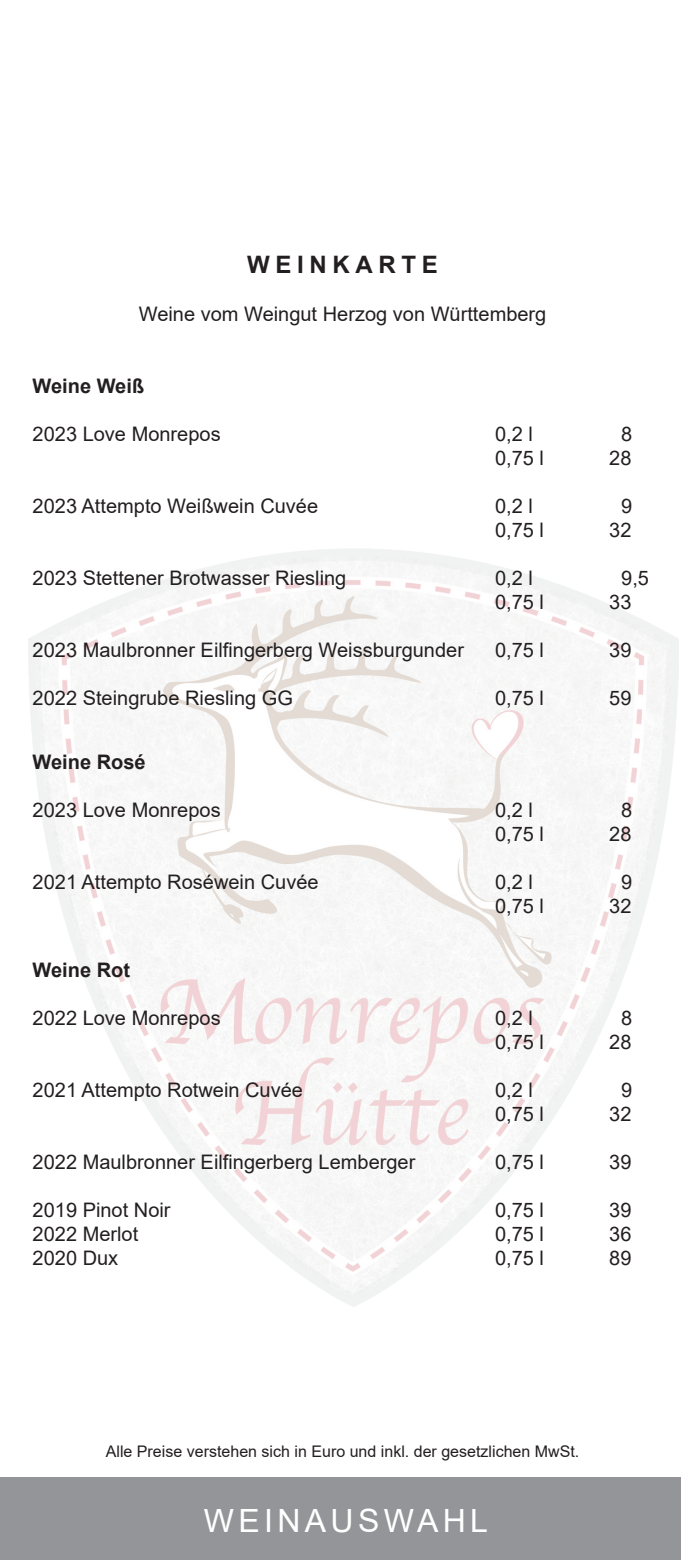
<style>
.page{position:relative;width:681px;height:1560px;background:#fff}
.page>*{position:absolute;margin:0;border:0;box-sizing:border-box;transform-origin:0 0}
.t1{font:32px "Arial";letter-spacing:.135em;color:#fff}
.t2{font:700 24px "Arial";letter-spacing:.235em;color:#231f20}
.t3{font:20px "Arial";color:#231f20}
.t4{font:700 20px "Arial";color:#231f20}
.t5{font:16px "Arial";color:#231f20}
</style>
<div class="page">
<img style="left:28px;top:549px;width:649px;height:757px">
<div style="left:0;top:1477px;width:680px;height:82px;background:#939598"></div>
<p class="t2" style="left:247px;top:247px;width:192px">WEINKARTE</p>
<p class="t3" style="left:139px;top:300px;width:409px">Weine vom Weingut Herzog von Württemberg</p>
<p class="t4" style="left:33px;top:371px;width:113px">Weine Weiß</p>
<p class="t3" style="left:33px;top:420px;width:189px">2023 Love Monrepos</p>
<p class="t3" style="left:495px;top:420px;width:39px">0,2 l</p>
<p class="t3" style="left:621px;top:420px;width:13px">8</p>
<p class="t3" style="left:495px;top:444px;width:50px">0,75 l</p>
<p class="t3" style="left:609px;top:444px;width:24px">28</p>
<p class="t3" style="left:33px;top:492px;width:287px">2023 Attempto Weißwein Cuvée</p>
<p class="t3" style="left:495px;top:492px;width:39px">0,2 l</p>
<p class="t3" style="left:621px;top:492px;width:13px">9</p>
<p class="t3" style="left:495px;top:516px;width:50px">0,75 l</p>
<p class="t3" style="left:609px;top:516px;width:24px">32</p>
<p class="t3" style="left:33px;top:564px;width:315px">2023 Stettener Brotwasser Riesling</p>
<p class="t3" style="left:495px;top:564px;width:39px">0,2 l</p>
<p class="t3" style="left:621px;top:564px;width:29px">9,5</p>
<p class="t3" style="left:495px;top:588px;width:50px">0,75 l</p>
<p class="t3" style="left:609px;top:588px;width:24px">33</p>
<p class="t3" style="left:33px;top:636px;width:432px">2023 Maulbronner Eilfingerberg Weissburgunder</p>
<p class="t3" style="left:495px;top:636px;width:50px">0,75 l</p>
<p class="t3" style="left:609px;top:636px;width:24px">39</p>
<p class="t3" style="left:33px;top:684px;width:262px">2022 Steingrube Riesling GG</p>
<p class="t3" style="left:495px;top:684px;width:50px">0,75 l</p>
<p class="t3" style="left:609px;top:684px;width:24px">59</p>
<p class="t4" style="left:33px;top:747px;width:114px">Weine Rosé</p>
<p class="t3" style="left:33px;top:796px;width:189px">2023 Love Monrepos</p>
<p class="t3" style="left:495px;top:796px;width:39px">0,2 l</p>
<p class="t3" style="left:621px;top:796px;width:13px">8</p>
<p class="t3" style="left:495px;top:820px;width:50px">0,75 l</p>
<p class="t3" style="left:609px;top:820px;width:24px">28</p>
<p class="t3" style="left:33px;top:868px;width:287px">2021 Attempto Roséwein Cuvée</p>
<p class="t3" style="left:495px;top:868px;width:39px">0,2 l</p>
<p class="t3" style="left:621px;top:868px;width:13px">9</p>
<p class="t3" style="left:495px;top:892px;width:50px">0,75 l</p>
<p class="t3" style="left:609px;top:892px;width:24px">32</p>
<p class="t4" style="left:33px;top:955px;width:99px">Weine Rot</p>
<p class="t3" style="left:33px;top:1004px;width:189px">2022 Love Monrepos</p>
<p class="t3" style="left:495px;top:1004px;width:39px">0,2 l</p>
<p class="t3" style="left:621px;top:1004px;width:13px">8</p>
<p class="t3" style="left:495px;top:1028px;width:50px">0,75 l</p>
<p class="t3" style="left:609px;top:1028px;width:24px">28</p>
<p class="t3" style="left:33px;top:1076px;width:272px">2021 Attempto Rotwein Cuvée</p>
<p class="t3" style="left:495px;top:1076px;width:39px">0,2 l</p>
<p class="t3" style="left:621px;top:1076px;width:13px">9</p>
<p class="t3" style="left:495px;top:1100px;width:50px">0,75 l</p>
<p class="t3" style="left:609px;top:1100px;width:24px">32</p>
<p class="t3" style="left:33px;top:1148px;width:384px">2022 Maulbronner Eilfingerberg Lemberger</p>
<p class="t3" style="left:495px;top:1148px;width:50px">0,75 l</p>
<p class="t3" style="left:609px;top:1148px;width:24px">39</p>
<p class="t3" style="left:33px;top:1196px;width:139px">2019 Pinot Noir</p>
<p class="t3" style="left:495px;top:1196px;width:50px">0,75 l</p>
<p class="t3" style="left:609px;top:1196px;width:24px">39</p>
<p class="t3" style="left:33px;top:1220px;width:107px">2022 Merlot</p>
<p class="t3" style="left:495px;top:1220px;width:50px">0,75 l</p>
<p class="t3" style="left:609px;top:1220px;width:24px">36</p>
<p class="t3" style="left:33px;top:1244px;width:87px">2020 Dux</p>
<p class="t3" style="left:495px;top:1244px;width:50px">0,75 l</p>
<p class="t3" style="left:609px;top:1244px;width:24px">89</p>
<p class="t5" style="left:106px;top:1439px;width:475px">Alle Preise verstehen sich in Euro und inkl. der gesetzlichen MwSt.</p>
<h1 class="t1" style="left:204px;top:1498px;width:285px">WEINAUSWAHL</h1>
</div>
